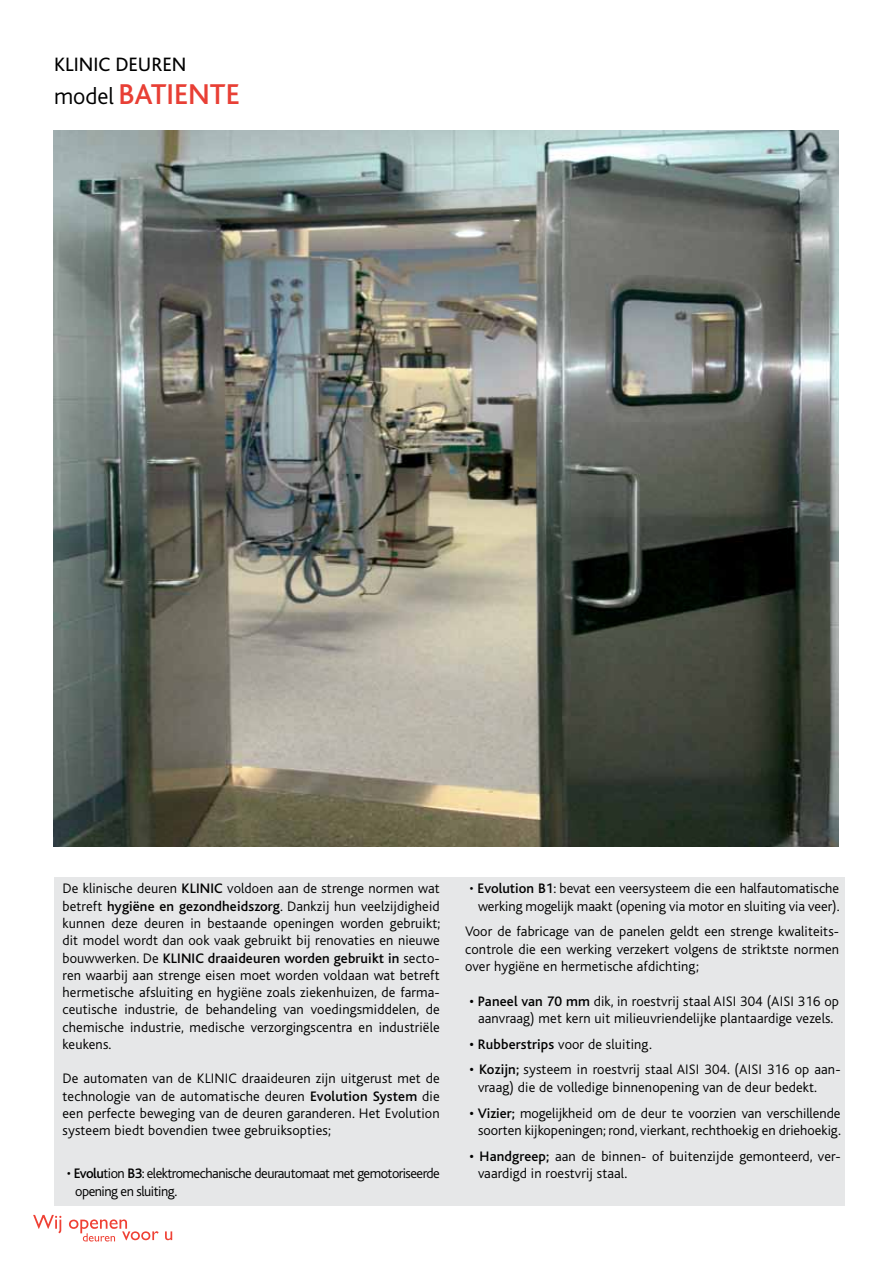
<style>
.page{position:relative;width:893px;height:1263px;background:#fff}
.page>*{position:absolute;margin:0;border:0;box-sizing:border-box;transform-origin:0 0}
.t1{font:500 30px "Bliss";color:#e83f35}
.t2{font:20.25px "Bliss";color:#000}
.t3{font:300 14.4px/17.2px "Bliss";letter-spacing:.01em;color:#000;text-align:justify}
.t4{font:300 14.4px/17.2px "Bliss";letter-spacing:-.035em;color:#000}
.s1{font-weight:300;font-size:24px;color:#000}
.s2{font-weight:500}
</style>
<div class="page">
<img style="left:54px;top:130px;width:785px;height:716px">
<div style="left:54px;top:877px;width:791px;height:328px;background:#e6e7e8"></div>
<svg style="left:33px;top:1215px;width:28px;height:18px"></svg>
<svg style="left:69px;top:1219px;width:90px;height:22px"></svg>
<svg style="left:165px;top:1231px;width:7px;height:9px"></svg>
<h2 class="t2" style="left:54px;top:54px;width:134px">KLINIC DEUREN</h2>
<h1 class="t1" style="left:54px;top:78px;width:187px"><span class="s1">model</span> BATIENTE</h1>
<p class="t3" style="left:63px;top:880px;width:379px">De klinische deuren <span class="s2">KLINIC</span> voldoen aan de strenge normen wat betreft <span class="s2">hygiëne en gezondheidszorg</span>. Dankzij hun veelzijdigheid kunnen deze deuren in bestaande openingen worden gebruikt; dit model wordt dan ook vaak gebruikt bij renovaties en nieuwe bouwwerken. De <span class="s2">KLINIC draaideuren worden gebruikt in</span> secto&shy;ren waarbij aan strenge eisen moet worden voldaan wat betreft hermetische afsluiting en hygiëne zoals ziekenhuizen, de farma&shy;ceutische industrie, de behandeling van voedingsmiddelen, de chemische industrie, medische verzorgingscentra en industriële keukens.</p>
<p class="t3" style="left:63px;top:1070px;width:379px">De automaten van de KLINIC draaideuren zijn uitgerust met de technologie van de automatische deuren <span class="s2">Evolution System</span> die een perfecte beweging van de deuren garanderen. Het Evolution systeem biedt bovendien twee gebruiksopties;</p>
<p class="t4" style="left:75px;top:1165px;width:366px;text-indent:-8px">• <span class="s2">Evolu</span>tion <span class="s2">B3</span>: elektromechanische deurautomaat met gemotoriseerde opening en sluiting.</p>
<p class="t3" style="left:469px;top:880px;width:371px;text-align:center">• <span class="s2">Evolution B1</span>: bevat een veersysteem die een halfautomatische werking mogelijk maakt (opening via motor en sluiting via veer).</p>
<p class="t3" style="left:465px;top:923px;width:375px">Voor de fabricage van de panelen geldt een strenge kwaliteits&shy;controle die een werking verzekert volgens de striktste normen over hygiëne en hermetische afdichting;</p>
<p class="t3" style="left:469px;top:992px;width:371px;text-align:center"><span class="s2">• Paneel van 70 mm</span> dik, in roestvrij staal AISI 304 (AISI 316 op aanvraag) met kern uit milieuvriendelijke plantaardige vezels.</p>
<p class="t3" style="left:469px;top:1035px;width:183px"><span class="s2">• Rubberstrips</span> voor de sluiting.</p>
<p class="t3" style="left:478px;top:1061px;width:364px;text-indent:-9px"><span class="s2">• Kozijn;</span> systeem in roestvrij staal AISI 304. (AISI 316 op aan&shy;vraag) die de volledige binnenopening van de deur bedekt.</p>
<p class="t3" style="left:469px;top:1104px;width:373px;text-align:center"><span class="s2">• Vizier;</span> mogelijkheid om de deur te voorzien van verschillende soorten kijkopeningen; rond, vierkant, rechthoekig en driehoekig.</p>
<p class="t3" style="left:478px;top:1147px;width:364px;text-indent:-9px"><span class="s2">• Handgreep;</span> aan de binnen- of buitenzijde gemonteerd, ver&shy;vaardigd in roestvrij staal.</p>
</div>
